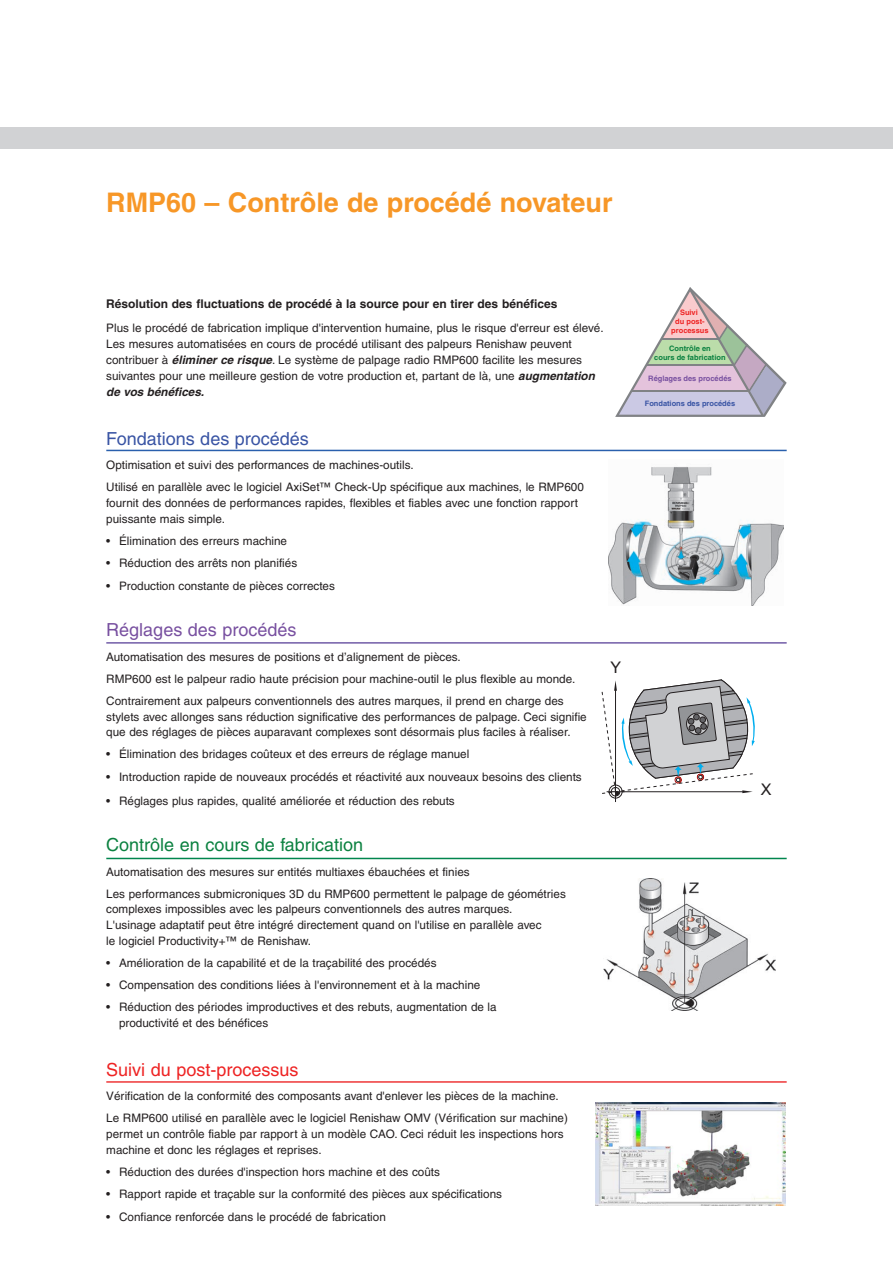
<style>
.page{position:relative;width:893px;height:1263px;background:#fff}
.page>*{position:absolute;margin:0;border:0;box-sizing:border-box;transform-origin:0 0}
.t1{font:700 27px "Helvetica";color:#f79727}
.t2{font:18px "Helvetica";color:#0b8140}
.Text{font:18px "Helvetica";color:#3954a4}
.t3{font:18px "Helvetica";color:#ee2323}
.t4{font:18px "Helvetica";color:#7850a0}
.t5{font:16.05px "Arial";color:#231f20}
.Text-2{font:700 12px "Helvetica";color:#231f20}
.Text-3{font:11.7px/15.8px "Helvetica";color:#231f20}
.t6{font:700 7.5px/9px "Helvetica";color:#0b8140;text-align:center}
.t7{font:700 7.5px/9px "Helvetica";color:#ee2323;text-align:center}
.t8{font:700 7.5px "Helvetica";color:#3954a4}
.t9{font:700 7.5px "Helvetica";color:#7850a0}
.s1{font-weight:700;font-style:italic}
</style>
<div class="page">
<div style="left:0;top:128px;width:893px;height:21px;background:#d1d2d4"></div>
<svg style="left:615px;top:287px;width:172px;height:130px"></svg>
<hr style="left:106px;top:450px;width:681px;height:1px;background:#2a60ad">
<hr style="left:106px;top:642px;width:681px;height:2px;background:#725ca7">
<hr style="left:106px;top:858px;width:681px;height:1px;background:#01864e">
<hr style="left:106px;top:1081px;width:681px;height:2px;background:#ee3638">
<img style="left:608px;top:466px;width:175px;height:140px">
<img style="left:595px;top:1103px;width:190px;height:102px">
<img style="left:604px;top:878px;width:171px;height:133px">
<svg style="left:602px;top:679px;width:153px;height:123px"></svg>
<p class="t1" style="left:106px;top:186px;width:508px">RMP60 – Contrôle de procédé novateur</p>
<p class="Text-2" style="left:106px;top:297px;width:453px">Résolution des fluctuations de procédé à la source pour en tirer des bénéfices</p>
<p class="Text-3" style="left:106px;top:320px;width:499px">Plus le procédé de fabrication implique d'intervention humaine, plus le risque d'erreur est élevé.<br>Les mesures automatisées en cours de procédé utilisant des palpeurs Renishaw peuvent contribuer à <span class="s1">éliminer ce risque</span>. Le système de palpage radio RMP600 facilite les mesures suivantes pour une meilleure gestion de votre production et, partant de là, une <span class="s1">augmentation de vos bénéfices.</span></p>
<p class="Text" style="left:106px;top:428px;width:204px">Fondations des procédés</p>
<p class="Text-3" style="left:106px;top:457px;width:309px">Optimisation et suivi des performances de machines-outils.</p>
<p class="Text-3" style="left:106px;top:479px;width:479px">Utilisé en parallèle avec le logiciel AxiSet™ Check-Up spécifique aux machines, le RMP600 fournit des données de performances rapides, flexibles et fiables avec une fonction rapport puissante mais simple.</p>
<p class="Text-3" style="left:106px;top:533px;width:182px">• Élimination des erreurs machine</p>
<p class="Text-3" style="left:106px;top:555px;width:192px">• Réduction des arrêts non planifiés</p>
<p class="Text-3" style="left:106px;top:578px;width:230px">• Production constante de pièces correctes</p>
<p class="t4" style="left:106px;top:619px;width:192px">Réglages des procédés</p>
<p class="Text-3" style="left:106px;top:648px;width:356px">Automatisation des mesures de positions et d’alignement de pièces.</p>
<p class="Text-3" style="left:106px;top:671px;width:470px">RMP600 est le palpeur radio haute précision pour machine-outil le plus flexible au monde.</p>
<p class="Text-3" style="left:106px;top:693px;width:482px">Contrairement aux palpeurs conventionnels des autres marques, il prend en charge des stylets avec allonges sans réduction significative des performances de palpage. Ceci signifie que des réglages de pièces auparavant complexes sont désormais plus faciles à réaliser.</p>
<p class="Text-3" style="left:106px;top:746px;width:365px">• Élimination des bridages coûteux et des erreurs de réglage manuel</p>
<p class="Text-3" style="left:106px;top:768px;width:477px">• Introduction rapide de nouveaux procédés et réactivité aux nouveaux besoins des clients</p>
<p class="Text-3" style="left:106px;top:793px;width:350px">• Réglages plus rapides, qualité améliorée et réduction des rebuts</p>
<p class="t2" style="left:106px;top:834px;width:258px">Contrôle en cours de fabrication</p>
<p class="Text-3" style="left:106px;top:863px;width:365px">Automatisation des mesures sur entités multiaxes ébauchées et finies</p>
<p class="Text-3" style="left:106px;top:886px;width:461px">Les performances submicroniques 3D du RMP600 permettent le palpage de géométries complexes impossibles avec les palpeurs conventionnels des autres marques.<br>L'usinage adaptatif peut être intégré directement quand on l'utilise en parallèle avec<br>le logiciel Productivity+™ de Renishaw.</p>
<p class="Text-3" style="left:106px;top:955px;width:332px">• Amélioration de la capabilité et de la traçabilité des procédés</p>
<p class="Text-3" style="left:106px;top:977px;width:376px">• Compensation des conditions liées à l'environnement et à la machine</p>
<p class="Text-3" style="left:119px;top:999px;width:379px;text-indent:-13px">• Réduction des périodes improductives et des rebuts, augmentation de la productivité et des bénéfices</p>
<p class="t3" style="left:106px;top:1059px;width:194px">Suivi du post-processus</p>
<p class="Text-3" style="left:106px;top:1088px;width:454px">Vérification de la conformité des composants avant d'enlever les pièces de la machine.</p>
<p class="Text-3" style="left:106px;top:1110px;width:463px">Le RMP600 utilisé en parallèle avec le logiciel Renishaw OMV (Vérification sur machine) permet un contrôle fiable par rapport à un modèle CAO. Ceci réduit les inspections hors machine et donc les réglages et reprises.</p>
<p class="Text-3" style="left:106px;top:1164px;width:335px">• Réduction des durées d'inspection hors machine et des coûts</p>
<p class="Text-3" style="left:106px;top:1186px;width:397px">• Rapport rapide et traçable sur la conformité des pièces aux spécifications</p>
<p class="Text-3" style="left:106px;top:1209px;width:281px">• Confiance renforcée dans le procédé de fabrication</p>
<p class="t5" style="left:610px;top:657px;width:12px">Y</p>
<p class="t7" style="left:671px;top:308px;width:39px">Suivi<br>du post&shy;processus</p>
<p class="t6" style="left:654px;top:344px;width:73px">Contrôle en<br>cours de fabrication</p>
<p class="t9" style="left:648px;top:374px;width:85px">Réglages des procédés</p>
<p class="t8" style="left:645px;top:398px;width:92px">Fondations des procédés</p>
<p class="t5" style="left:761px;top:779px;width:12px">X</p>
</div>
